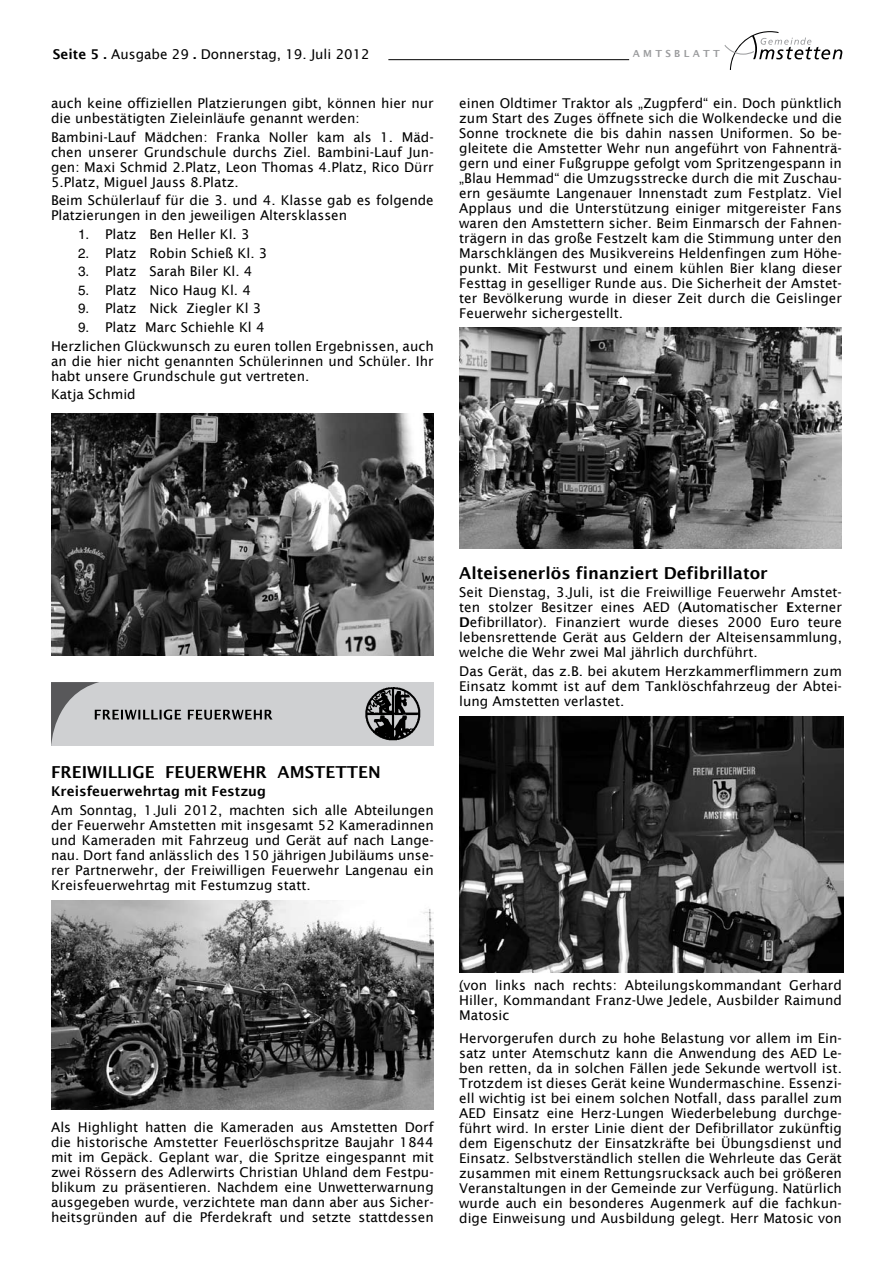
<style>
.page{position:relative;width:893px;height:1263px;background:#fff}
.page>*{position:absolute;margin:0;border:0;box-sizing:border-box;transform-origin:0 0}
.t1{font:600 16.5px "Lucida Sans";color:#000}
.t2{font:13.5px/15px "Lucida Sans";color:#000;text-align:justify}
.t3{font:600 13.5px "Lucida Sans";color:#000}
.t4{font:600 9.75px "Lucida Sans";letter-spacing:.34em;color:#9c9d9f}
.s1{font-weight:600}
.s2{font-family:"Helvetica"}
</style>
<div class="page">
<svg style="left:724px;top:31px;width:118px;height:39px"></svg>
<hr style="left:388px;top:59px;width:241px;height:1px;background:#000">
<div style="left:51px;top:682px;width:383px;height:64px;background:#cfd0d2"></div>
<svg style="left:51px;top:682px;width:222px;height:64px"></svg>
<img style="left:366px;top:687px;width:55px;height:54px">
<img style="left:51px;top:414px;width:383px;height:241px">
<img style="left:459px;top:327px;width:383px;height:221px">
<img style="left:51px;top:900px;width:383px;height:210px">
<img style="left:459px;top:717px;width:384px;height:256px">
<p class="t2" style="left:53px;top:47px;width:318px"><span class="s1">Seite 5 .</span> Ausgabe 29 <span class="s1">.</span> Donnerstag, 19. Juli 2012</p>
<p class="t4" style="left:633px;top:48px;width:89px">AMTSBLATT</p>
<p class="t2" style="left:51px;top:96px;width:384px">auch keine offiziellen Platzierungen gibt, können hier nur die unbestätigten Zieleinläufe genannt werden:</p>
<p class="t2" style="left:51px;top:129px;width:384px">Bambini-Lauf Mädchen: Franka Noller kam als 1. Mäd&shy;chen unserer Grundschule durchs Ziel. Bambini-Lauf Jun&shy;gen: Maxi Schmid 2.Platz, Leon Thomas 4.Platz, Rico Dürr 5.Platz, Miguel Jauss 8.Platz.</p>
<p class="t2" style="left:51px;top:193px;width:384px">Beim Schülerlauf für die 3. und 4. Klasse gab es folgende<br>Platzierungen in den jeweiligen Altersklassen</p>
<p class="t2" style="left:78px;top:227px;width:173px"><span class="s2">1.</span> Platz Ben Heller Kl. 3</p>
<p class="t2" style="left:78px;top:245px;width:191px"><span class="s2">2.</span> Platz Robin Schieß Kl. 3</p>
<p class="t2" style="left:78px;top:264px;width:176px"><span class="s2">3.</span> Platz Sarah Biler Kl. 4</p>
<p class="t2" style="left:78px;top:282px;width:174px"><span class="s2">5.</span> Platz Nico Haug Kl. 4</p>
<p class="t2" style="left:78px;top:301px;width:185px"><span class="s2">9.</span> Platz Nick Ziegler Kl 3</p>
<p class="t2" style="left:51px;top:318px;width:384px;line-height:18.6px;text-indent:27px"><span class="s2">9.</span> Platz Marc Schiehle Kl 4<br>Herzlichen Glückwunsch zu euren tollen Ergebnissen, auch</p>
<p class="t2" style="left:51px;top:353px;width:384px">an die hier nicht genannten Schülerinnen und Schüler. Ihr habt unsere Grundschule gut vertreten.</p>
<p class="t2" style="left:51px;top:387px;width:86px">Katja Schmid</p>
<p class="t2" style="left:459px;top:96px;width:384px">einen Oldtimer Traktor als „Zugpferd“ ein. Doch pünktlich zum Start des Zuges öffnete sich die Wolkendecke und die Sonne trocknete die bis dahin nassen Uniformen. So be&shy;gleitete die Amstetter Wehr nun angeführt von Fahnenträ&shy;gern und einer Fußgruppe gefolgt vom Spritzengespann in „Blau Hemmad“ die Umzugsstrecke durch die mit Zuschau&shy;ern gesäumte Langenauer Innenstadt zum Festplatz. Viel Applaus und die Unterstützung einiger mitgereister Fans waren den Amstettern sicher. Beim Einmarsch der Fahnen&shy;trägern in das große Festzelt kam die Stimmung unter den Marschklängen des Musikvereins Heldenfingen zum Höhe&shy;punkt. Mit Festwurst und einem kühlen Bier klang dieser Festtag in geselliger Runde aus. Die Sicherheit der Amstet&shy;ter Bevölkerung wurde in dieser Zeit durch die Geislinger Feuerwehr sichergestellt.</p>
<p class="t1" style="left:51px;top:762px;width:331px">FREIWILLIGE FEUERWEHR AMSTETTEN</p>
<p class="t3" style="left:51px;top:784px;width:217px">Kreisfeuerwehrtag mit Festzug</p>
<p class="t2" style="left:51px;top:802px;width:384px">Am Sonntag, 1.Juli 2012, machten sich alle Abteilungen der Feuerwehr Amstetten mit insgesamt 52 Kameradinnen und Kameraden mit Fahrzeug und Gerät auf nach Lange&shy;nau. Dort fand anlässlich des 150 jährigen Jubiläums unse&shy;rer Partnerwehr, der Freiwilligen Feuerwehr Langenau ein Kreisfeuerwehrtag mit Festumzug statt.</p>
<p class="t1" style="left:459px;top:563px;width:310px">Alteisenerlös finanziert Defibrillator</p>
<p class="t2" style="left:459px;top:585px;width:384px">Seit Dienstag, 3.Juli, ist die Freiwillige Feuerwehr Amstet&shy;ten stolzer Besitzer eines AED (<span class="s1">A</span>utomatischer <span class="s1">E</span>xterner <span class="s1">D</span>efibrillator). Finanziert wurde dieses 2000 Euro teure lebensrettende Gerät aus Geldern der Alteisensammlung, welche die Wehr zwei Mal jährlich durchführt.</p>
<p class="t2" style="left:459px;top:663px;width:384px">Das Gerät, das z.B. bei akutem Herzkammerflimmern zum Einsatz kommt ist auf dem Tanklöschfahrzeug der Abtei&shy;lung Amstetten verlastet.</p>
<p class="t2" style="left:51px;top:1119px;width:384px">Als Highlight hatten die Kameraden aus Amstetten Dorf die historische Amstetter Feuerlöschspritze Baujahr 1844 mit im Gepäck. Geplant war, die Spritze eingespannt mit zwei Rössern des Adlerwirts Christian Uhland dem Festpu&shy;blikum zu präsentieren. Nachdem eine Unwetterwarnung ausgegeben wurde, verzichtete man dann aber aus Sicher&shy;heitsgründen auf die Pferdekraft und setzte stattdessen</p>
<p class="t2" style="left:459px;top:977px;width:384px">(von links nach rechts: Abteilungskommandant Gerhard Hiller, Kommandant Franz-Uwe Jedele, Ausbilder Raimund Matosic</p>
<p class="t2" style="left:459px;top:1031px;width:384px">Hervorgerufen durch zu hohe Belastung vor allem im Ein&shy;satz unter Atemschutz kann die Anwendung des AED Le&shy;ben retten, da in solchen Fällen jede Sekunde wertvoll ist.<br>Trotzdem ist dieses Gerät keine Wundermaschine. Essenzi&shy;ell wichtig ist bei einem solchen Notfall, dass parallel zum AED Einsatz eine Herz-Lungen Wiederbelebung durchge&shy;führt wird. In erster Linie dient der Defibrillator zukünftig dem Eigenschutz der Einsatzkräfte bei Übungsdienst und Einsatz. Selbstverständlich stellen die Wehrleute das Gerät zusammen mit einem Rettungsrucksack auch bei größeren Veranstaltungen in der Gemeinde zur Verfügung. Natürlich wurde auch ein besonderes Augenmerk auf die fachkun&shy;dige Einweisung und Ausbildung gelegt. Herr Matosic von</p>
</div>
